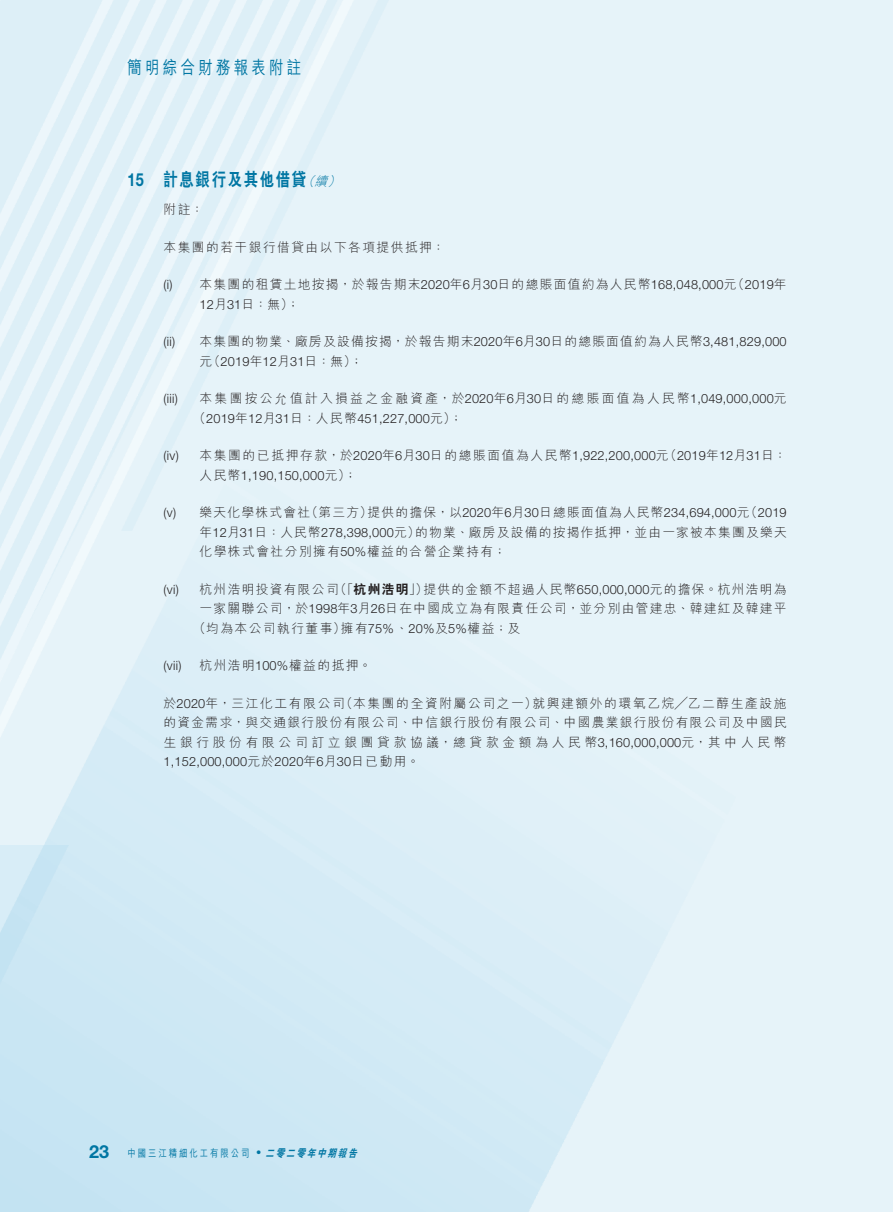
<style>
.page{position:relative;width:893px;height:1212px;background:#fff}
.page>*{position:absolute;margin:0;border:0;box-sizing:border-box;transform-origin:0 0}
.t1{font:500 18px "M Hei HK";letter-spacing:.23em;color:#0076a3;scale:.8 1}
._03_H1{font:800 18px "C Hei 2 HK";letter-spacing:.115em;color:#0076a3;scale:.8 1}
._03_H1-2{font:700 18px "Helvetica Neue LT Std";color:#0076a3}
._03_H1-3{font:700 18px "Helvetica Neue LT Std";color:#0076a3;scale:.8 1}
._08____IN2{font:300 12.75px/19.5px "M Hei HK";letter-spacing:.1em;color:#231f20}
._12___P2{font:300 12.75px/19.5px "M Hei HK";letter-spacing:.1em;color:#231f20}
._08____IN2-2{font:300 12.75px "Helvetica Neue LT Std";letter-spacing:.015em;color:#231f20}
._12___P2-2{font:300 12.75px "M Hei HK";letter-spacing:.125em;color:#231f20}
._08____IN2-3{font:300 12.75px "M Hei HK";letter-spacing:.18em;color:#231f20}
._08____IN2-4{font:300 12.75px "M Hei HK";letter-spacing:.125em;color:#231f20}
._03_H1-4{font:italic 300 12.75px "M Hei HK";color:#0076a3}
.t2{font:500 10.5px "M Hei HK";letter-spacing:.23em;color:#0076a3;scale:.8 1}
.t3{font:italic 800 10.5px "C Hei 2 HK";color:#0076a3;scale:.8 1}
.s1{font-family:"M Hei HK"}
.s2{font-family:"Helvetica Neue LT Std"}
.s3{font-family:"C Hei 2 HK";font-weight:800}
.s4{font-family:"Helvetica Neue LT Std";font-weight:400;font-style:normal;font-stretch:condensed}
</style>
<div class="page">
<img style="left:0;top:0;width:893px;height:1212px">
<h1 class="t1" style="left:128px;top:54px;width:219px">簡明綜合財務報表附註</h1>
<p class="_03_H1-3" style="left:128px;top:169px;width:22px">15</p>
<p class="_03_H1" style="left:164px;top:167px;width:180px">計息銀行及其他借貸</p>
<p class="_03_H1-4" style="left:315px;top:173px;width:19px">續</p>
<p class="_03_H1-4" style="left:302px;top:173px;width:19px">（</p>
<p class="_03_H1-4" style="left:328px;top:173px;width:19px">(</p>
<p class="_12___P2-2" style="left:164px;top:201px;width:41px">附註：</p>
<p class="_12___P2-2" style="left:164px;top:238px;width:283px">本集團的若干銀行借貸由以下各項提供抵押：</p>
<p class="_08____IN2-2" style="left:164px;top:277px;width:11px">) i(</p>
<p class="_08____IN2-2" style="left:164px;top:334px;width:13px">i i( )</p>
<p class="_08____IN2-2" style="left:164px;top:391px;width:16px">(iii)</p>
<p class="_08____IN2-2" style="left:164px;top:448px;width:17px">i v( )</p>
<p class="_08____IN2-2" style="left:164px;top:505px;width:14px">v( )</p>
<p class="_08____IN2-2" style="left:164px;top:581px;width:17px">(vi)</p>
<p class="_08____IN2-2" style="left:164px;top:658px;width:19px">(vii)</p>
<p class="_08____IN2-2" style="left:732px;top:277px;width:56px"><span class="s1">（</span>2019<span class="s1">年</span></p>
<p class="_08____IN2" style="left:200px;top:274px;width:538px">本集團的租賃土地按揭，於報告期末<span class="s2">2020</span>年月<span class="s2">6 30</span>日的總賬面值約為人民幣<span class="s2">168,048,000</span>元</p>
<p class="_08____IN2" style="left:200px;top:294px;width:102px"><span class="s2">12</span>月<span class="s2">31</span>日：無 ;(</p>
<p class="_08____IN2" style="left:200px;top:331px;width:589px">本集團的物業、廠房及設備按揭，於報告期末<span class="s2">2020</span>年月<span class="s2">6 30</span>日的總賬面值約為人民幣<span class="s2">3,481,829,000</span></p>
<p class="_08____IN2" style="left:208px;top:351px;width:157px">（<span class="s2">2019</span>年<span class="s2">12</span>月<span class="s2">31</span>日：無 ;(</p>
<p class="_08____IN2" style="left:200px;top:351px;width:14px">元</p>
<p class="_08____IN2-3" style="left:200px;top:390px;width:589px">本集團按公允值計入損益之金融資產，於<span class="s2">2020</span>年月<span class="s2">6 30</span>日的總賬面值為人民幣<span class="s2">1,049,000,000</span>元</p>
<p class="_08____IN2-2" style="left:193px;top:410px;width:271px"><span class="s1">（</span>2019<span class="s1">年</span>12<span class="s1">月</span>31<span class="s1">日：人民幣</span>451,227,000<span class="s1">元 ;(</span></p>
<p class="_08____IN2-2" style="left:664px;top:448px;width:124px"><span class="s1">（</span>2019<span class="s1">年</span>12<span class="s1">月</span>31<span class="s1">日：</span></p>
<p class="_08____IN2-4" style="left:200px;top:447px;width:471px">本集團的已抵押存款，於<span class="s2">2020</span>年月<span class="s2">6 30</span>日的總賬面值為人民幣<span class="s2">1,922,200,000</span>元</p>
<p class="_08____IN2-2" style="left:200px;top:467px;width:159px"><span class="s1">人民幣</span>1,190,150,000<span class="s1">元 ;(</span></p>
<p class="_08____IN2" style="left:306px;top:502px;width:68px">（第三方）</p>
<p class="_08____IN2-2" style="left:745px;top:505px;width:43px"><span class="s1">)</span>2019</p>
<p class="_08____IN2" style="left:200px;top:502px;width:112px">樂天化學株式會社</p>
<p class="_08____IN2" style="left:368px;top:502px;width:383px">提供的擔保，以<span class="s2">2020</span>年月<span class="s2">6 30</span>日總賬面值為人民幣<span class="s2">234,694,000</span>元</p>
<p class="_08____IN2" style="left:200px;top:522px;width:308px">年<span class="s2">12</span>月<span class="s2">31</span>日：人民幣<span class="s2">278,398,000</span>元）<br>化學株式會社分別擁有<span class="s2">50%</span>權益的合營企業持有;</p>
<p class="_08____IN2" style="left:423px;top:579px;width:365px">提供的金額不超過人民幣<span class="s2">650,000,000</span>元的擔保。杭州浩明為</p>
<p class="_08____IN2" style="left:415px;top:522px;width:373px">的物業、廠房及設備的按揭作抵押，並由一家被本集團及樂天</p>
<p class="_08____IN2" style="left:334px;top:579px;width:95px">（「<span class="s3">杭州浩明</span>」）</p>
<p class="_08____IN2" style="left:200px;top:579px;width:141px">杭州浩明投資有限公司</p>
<p class="_08____IN2" style="left:341px;top:598px;width:447px;text-indent:-141px">一家關聯公司，於<span class="s2">1998</span>年月<span class="s2">3 26</span>日在中國成立為有限責任公司，並分別由管建忠、韓建紅及韓建平擁有<span class="s2">75%</span>、<span class="s2">20%</span>及<span class="s2">5%</span>權益；及</p>
<p class="_08____IN2" style="left:193px;top:618px;width:154px">（均為本公司執行董事）</p>
<p class="_08____IN2" style="left:200px;top:655px;width:173px">杭州浩明<span class="s2">100%</span>權益的抵押。</p>
<p class="_12___P2-2" style="left:532px;top:694px;width:256px">就興建額外的環氧乙烷╱乙二醇生產設施</p>
<p class="_12___P2-2" style="left:340px;top:694px;width:198px">（本集團的全資附屬公司之一）</p>
<p class="_12___P2" style="left:164px;top:693px;width:625px">於<span class="s2">2020</span>年，三江化工有限公司<br>的資金需求，與交通銀行股份有限公司、中信銀行股份有限公司、中國農業銀行股份有限公司及中國民生銀行股份有限公司訂立銀團貸款協議，總貸款金額為人民幣<span class="s2">3,160,000,000</span>元，其中人民幣<span class="s2">1,152,000,000</span>元於<span class="s2">2020</span>年月<span class="s2">6 30</span>日已動用。</p>
<h1 class="_03_H1-2" style="left:89px;top:1140px;width:22px">23</h1>
<p class="t2" style="left:128px;top:1145px;width:154px">中國三江精細化工有限公司</p>
<p class="t3" style="left:256px;top:1145px;width:132px"><span class="s4">•</span> 二零二零年中期報告</p>
</div>
